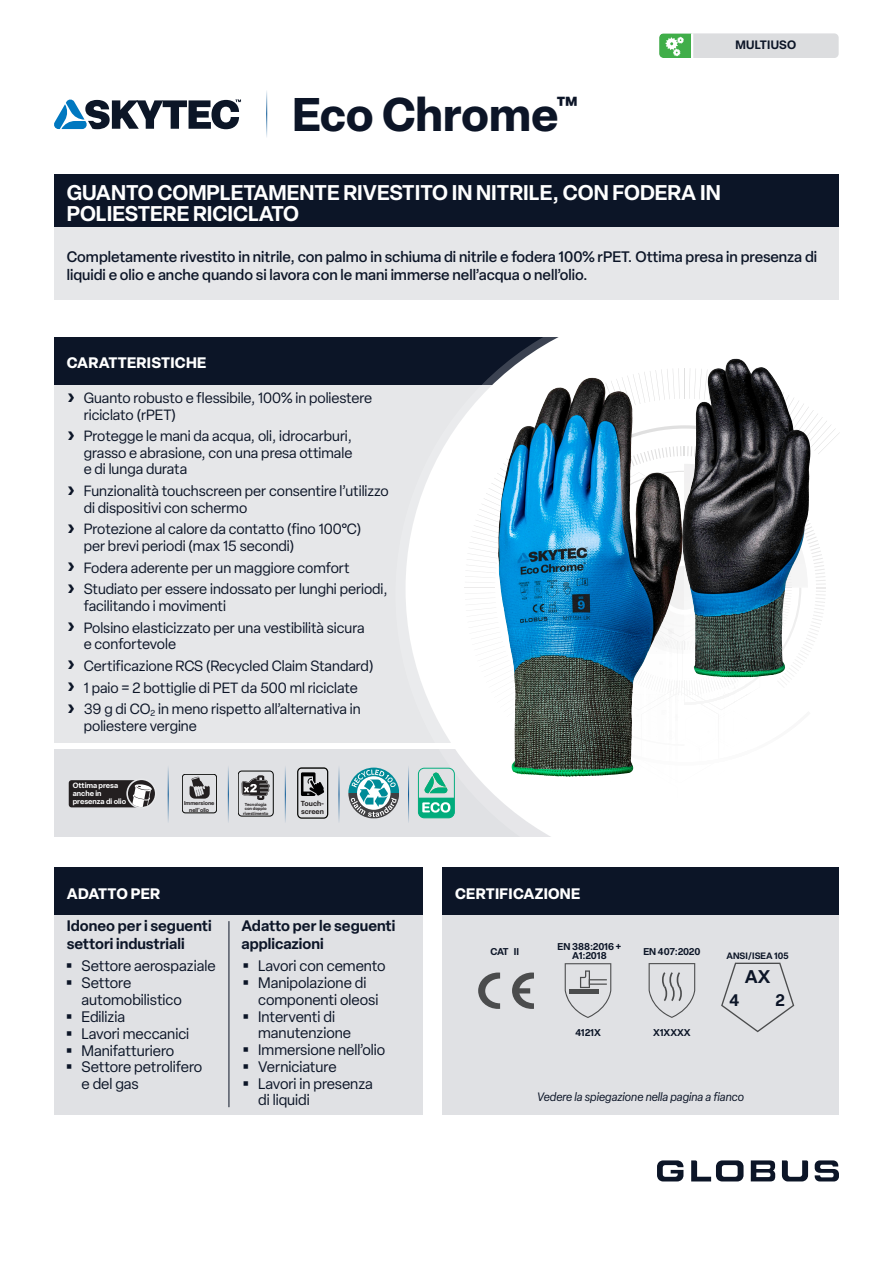
<style>
.page{position:relative;width:893px;height:1263px;background:#fff}
.page>*{position:absolute;margin:0;border:0;box-sizing:border-box;transform-origin:0 0}
.PRODUCT_NAME{font:700 46.5px "Elza";color:#0c1527}
.SHORT_DESCRIPTION{font:600 21px/21px "Elza";color:#fff}
.CERTIFICATION_TEXT{font:600 18.15px "Elza";color:#0c1527}
.CERTIFICATION_TEXT-2{font:600 16.5px "Elza";color:#0c1527}
.t1{font:15px/16.5px "Elza";color:#0c1527}
.LONG_DESCRIPTION{font:500 15px/18px "Elza";color:#0c1527}
.PANEL_SUB-HEAD{font:600 15px/18px "Elza";color:#0c1527}
.PANEL_HEADING{font:700 15px "Elza";letter-spacing:.02em;color:#fff}
.t2{font:14.7px/16.5px "Elza";color:#0c1527}
.t3{font:italic 12px "Elza";color:#0c1527}
.t4{font:600 12px "Elza";letter-spacing:.02em;color:#0c1527}
.CERTIFICATION_TEXT-3{font:600 9.75px/9px "Elza";color:#0c1527;text-align:center}
.CERTIFICATION_TEXT-4{font:600 9.15px "Elza";color:#0c1527}
.t5{font:600 7.5px/8.2px "Elza";color:#fff}
.t6{font:600 7.2px/7.9px "Elza";color:#231f20}
.t7{font:600 5.55px/6.6px "Elza";color:#231f20;text-align:center}
.t8{font:600 4.35px/4.7px "Elza";color:#231f20;text-align:center}
</style>
<div class="page">
<div style="left:54px;top:749px;width:580px;height:88px;background:#e0e1e4"></div>
<div style="left:54px;top:385px;width:531px;height:357px;background:#e6e7e9"></div>
<div style="left:54px;top:337px;width:586px;height:48px;background:#0c1527"></div>
<div style="left:54px;top:915px;width:368px;height:200px;background:#e0e1e4"></div>
<hr style="left:229px;top:921px;width:1px;height:186px;background:#0c1527">
<div style="left:54px;top:867px;width:368px;height:48px;background:#0c1527"></div>
<div style="left:442px;top:867px;width:397px;height:48px;background:#0c1527"></div>
<svg style="left:395px;top:337px;width:369px;height:500px;fill:#fff"></svg>
<div style="left:635px;top:660px;width:9px;height:178px;background:#fff"></div>
<div style="left:618px;top:584px;width:18px;height:254px;background:#fff"></div>
<hr style="left:675px;top:678px;width:3px;height:160px;background:#231f20">
<hr style="left:669px;top:629px;width:3px;height:209px;background:#231f20">
<div style="left:658px;top:641px;width:8px;height:197px;background:#fff"></div>
<div style="left:646px;top:634px;width:18px;height:204px;background:#fff"></div>
<img style="left:465px;top:368px;width:375px;height:450px">
<hr style="left:734px;top:579px;width:1px;height:128px;background:#231f20;border-radius:50%">
<hr style="left:733px;top:584px;width:1px;height:160px;background:#231f20;border-radius:50%">
<svg style="left:569px;top:539px;width:114px;height:115px;background:#1d5d8b"></svg>
<div style="left:634px;top:695px;width:114px;height:114px;background:#fff;border-radius:50%"></div>
<svg style="left:54px;top:100px;width:187px;height:29px"></svg>
<hr style="left:266px;top:88px;width:1px;height:50px;background:#005292">
<div style="left:442px;top:915px;width:397px;height:200px;background:#e0e1e4"></div>
<div style="left:54px;top:174px;width:785px;height:53px;background:#0c1527"></div>
<div style="left:658px;top:32px;width:182px;height:27px;background:#dcdddf;border-radius:6px"></div>
<div style="left:656px;top:30px;width:186px;height:31px;border:3px solid #fff;border-radius:6px"></div>
<svg style="left:659px;top:33px;width:35px;height:25px"></svg>
<svg style="left:782px;top:1160px;width:26px;height:21px"></svg>
<svg style="left:691px;top:1160px;width:52px;height:21px"></svg>
<svg style="left:751px;top:1160px;width:24px;height:21px"></svg>
<svg style="left:657px;top:1160px;width:26px;height:21px"></svg>
<svg style="left:815px;top:1160px;width:24px;height:21px"></svg>
<div style="left:69px;top:780px;width:73px;height:27px;background:#231f20;border-radius:3px"></div>
<svg style="left:127px;top:779px;width:29px;height:29px"></svg>
<svg style="left:131px;top:784px;width:21px;height:22px"></svg>
<div style="left:126px;top:778px;width:31px;height:31px;border:2px solid #e6e7e9;border-radius:50%"></div>
<div style="left:182px;top:774px;width:35px;height:39px;border:1px solid #040503;border-radius:3px"></div>
<svg style="left:190px;top:777px;width:20px;height:22px"></svg>
<div style="left:238px;top:771px;width:35px;height:45px;border:1px solid #040503;border-radius:4px"></div>
<svg style="left:242px;top:775px;width:28px;height:25px"></svg>
<div style="left:54px;top:227px;width:785px;height:73px;background:#e6e7e9"></div>
<svg style="left:512px;top:972px;width:22px;height:37px"></svg>
<svg style="left:478px;top:972px;width:22px;height:37px"></svg>
<svg style="left:565px;top:963px;width:46px;height:55px"></svg>
<svg style="left:649px;top:963px;width:46px;height:55px"></svg>
<hr style="left:228px;top:764px;width:1px;height:59px;background:#005292">
<hr style="left:285px;top:764px;width:1px;height:59px;background:#005292">
<hr style="left:339px;top:764px;width:1px;height:59px;background:#005292">
<hr style="left:408px;top:764px;width:1px;height:59px;background:#005292">
<hr style="left:168px;top:764px;width:1px;height:59px;background:#005292">
<svg style="left:348px;top:793px;width:51px;height:25px"></svg>
<svg style="left:348px;top:768px;width:51px;height:25px"></svg>
<svg style="left:351px;top:769px;width:46px;height:48px"></svg>
<svg style="left:299px;top:769px;width:27px;height:48px"></svg>
<div style="left:297px;top:767px;width:31px;height:52px;border:1px solid #040503;border-radius:4px"></div>
<svg style="left:418px;top:768px;width:37px;height:50px"></svg>
<svg style="left:721px;top:963px;width:73px;height:69px"></svg>
<img style="left:708px;top:359px;width:28px;height:27px">
<img style="left:568px;top:378px;width:23px;height:25px">
<p class="PRODUCT_NAME" style="left:292px;top:81px;width:287px">Eco Chrome<sup>™</sup></p>
<p class="t4" style="left:736px;top:37px;width:62px">MULTIUSO</p>
<p class="SHORT_DESCRIPTION" style="left:67px;top:182px;width:656px">GUANTO COMPLETAMENTE RIVESTITO IN NITRILE, CON FODERA IN<br>POLIESTERE RICICLATO</p>
<p class="LONG_DESCRIPTION" style="left:67px;top:247px;width:752px">Completamente rivestito in nitrile, con palmo in schiuma di nitrile e fodera 100% rPET. Ottima presa in presenza di liquidi e olio e anche quando si lavora con le mani immerse nell’acqua o nell’olio.</p>
<p class="PANEL_HEADING" style="left:67px;top:352px;width:141px">CARATTERISTICHE</p>
<p class="t2" style="left:84px;top:390px;width:290px">Guanto robusto e flessibile, 100% in poliestere riciclato (rPET)</p>
<p class="t2" style="left:84px;top:428px;width:270px;text-align:justify">Protegge le mani da acqua, oli, idrocarburi, grasso e abrasione, con una presa ottimale e di lunga durata</p>
<p class="t2" style="left:84px;top:483px;width:306px">Funzionalità touchscreen per consentire l’utilizzo di dispositivi con schermo</p>
<p class="t2" style="left:84px;top:521px;width:279px">Protezione al calore da contatto (fino 100°C) per brevi periodi (max 15 secondi)</p>
<p class="t2" style="left:84px;top:559px;width:268px">Fodera aderente per un maggiore comfort</p>
<p class="t2" style="left:84px;top:581px;width:306px">Studiato per essere indossato per lunghi periodi, facilitando i movimenti</p>
<p class="t2" style="left:84px;top:619px;width:282px">Polsino elasticizzato per una vestibilità sicura e confortevole</p>
<p class="t2" style="left:84px;top:657px;width:291px">Certificazione RCS (Recycled Claim Standard)</p>
<p class="t2" style="left:84px;top:679px;width:275px">1 paio = 2 bottiglie di PET da 500 ml riciclate</p>
<p class="t2" style="left:84px;top:701px;width:278px">39 g di CO<sub>2</sub> in meno rispetto all’alternativa in poliestere vergine</p>
<p class="t5" style="left:73px;top:781px;width:55px">Ottima presa anche in presenza di olio</p>
<p class="t7" style="left:184px;top:799px;width:32px">Immersione nell'olio</p>
<p class="t8" style="left:243px;top:802px;width:27px">Tecnologia con doppio rivestimento</p>
<p class="t6" style="left:301px;top:799px;width:25px">Touch&shy;screen</p>
<p class="PANEL_HEADING" style="left:67px;top:882px;width:95px">ADATTO PER</p>
<p class="PANEL_HEADING" style="left:455px;top:882px;width:127px">CERTIFICAZIONE</p>
<p class="PANEL_SUB-HEAD" style="left:67px;top:916px;width:146px">Idoneo per i seguenti settori industriali</p>
<p class="PANEL_SUB-HEAD" style="left:241px;top:916px;width:155px">Adatto per le seguenti applicazioni</p>
<p class="t1" style="left:82px;top:958px;width:135px">Settore aerospaziale</p>
<p class="t1" style="left:82px;top:975px;width:102px">Settore automobilistico</p>
<p class="t1" style="left:82px;top:1008px;width:45px">Edilizia</p>
<p class="t1" style="left:82px;top:1025px;width:109px">Lavori meccanici</p>
<p class="t1" style="left:82px;top:1042px;width:94px">Manifatturiero</p>
<p class="t1" style="left:82px;top:1059px;width:122px">Settore petrolifero e del gas</p>
<p class="t1" style="left:258px;top:958px;width:129px">Lavori con cemento</p>
<p class="t1" style="left:258px;top:975px;width:122px">Manipolazione di componenti oleosi</p>
<p class="t1" style="left:258px;top:1008px;width:94px">Interventi di manutenzione</p>
<p class="t1" style="left:258px;top:1041px;width:129px">Immersione nell’olio</p>
<p class="t1" style="left:258px;top:1058px;width:80px">Verniciature</p>
<p class="t1" style="left:258px;top:1075px;width:116px">Lavori in presenza di liquidi</p>
<p class="CERTIFICATION_TEXT-3" style="left:490px;top:947px;width:20px">CAT</p>
<p class="CERTIFICATION_TEXT-3" style="left:514px;top:947px;width:7px">II</p>
<p class="CERTIFICATION_TEXT-3" style="left:558px;top:942px;width:65px">EN 388:2016 +<br>A1:2018</p>
<p class="CERTIFICATION_TEXT-3" style="left:643px;top:947px;width:59px">EN 407:2020</p>
<p class="CERTIFICATION_TEXT-3" style="left:575px;top:1028px;width:27px">4121X</p>
<p class="CERTIFICATION_TEXT-3" style="left:653px;top:1027px;width:39px">X1XXXX</p>
<p class="CERTIFICATION_TEXT-4" style="left:726px;top:949px;width:64px">ANSI/ISEA 105</p>
<p class="CERTIFICATION_TEXT" style="left:745px;top:964px;width:27px">AX</p>
<p class="CERTIFICATION_TEXT-2" style="left:729px;top:988px;width:11px">4</p>
<p class="CERTIFICATION_TEXT-2" style="left:776px;top:988px;width:10px">2</p>
<p class="t3" style="left:537px;top:1089px;width:208px">Vedere la spiegazione nella pagina a fianco</p>
</div>
